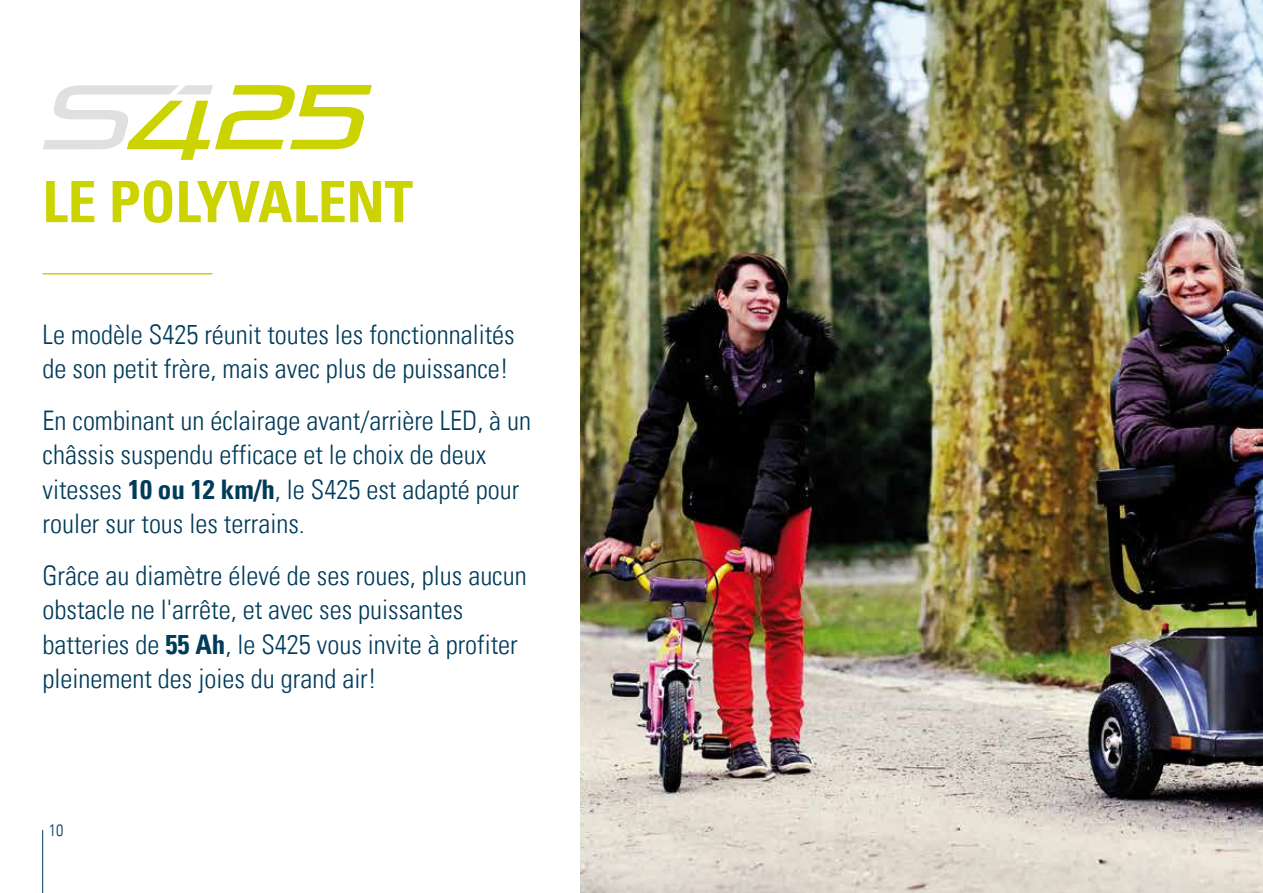
<style>
.page{position:relative;width:1263px;height:893px;background:#fff}
.page>*{position:absolute;margin:0;border:0;box-sizing:border-box;transform-origin:0 0}
.t1{font:57px "Univers Com 67 Bold Cond";color:#cbd300}
.t2{font:27px/34.5px "Univers Com 47 Light Cond";color:#003b5a}
.t3{font:16.5px "Univers Com 47 Light Cond";color:#003b5a}
.s1{font-family:"Univers Com 67 Bold Cond"}
</style>
<div class="page">
<img style="left:580px;top:0;width:683px;height:893px">
<hr style="left:42px;top:830px;width:1px;height:63px;background:#003b5a">
<hr style="left:43px;top:273px;width:170px;height:1px;background:#cbd300">
<svg style="left:43px;top:85px;width:329px;height:75px"></svg>
<h1 class="t1" style="left:43px;top:167px;width:372px">le POLYVALENT</h1>
<p class="t2" style="left:43px;top:317px;width:474px">Le modèle S425 réunit toutes les fonctionnalités de son petit frère, mais avec plus de puissance!</p>
<p class="t2" style="left:43px;top:403px;width:490px">En combinant un éclairage avant/arrière LED, à un châssis suspendu efficace et le choix de deux vitesses <span class="s1">10 ou 12 km/h</span>, le S425 est adapté pour rouler sur tous les terrains.</p>
<p class="t2" style="left:43px;top:558px;width:486px">Grâce au diamètre élevé de ses roues, plus aucun obstacle ne l'arrête, et avec ses puissantes batteries de <span class="s1">55 Ah</span>, le S425 vous invite à profiter pleinement des joies du grand air!</p>
<p class="t3" style="left:49px;top:820px;width:16px">10</p>
</div>
